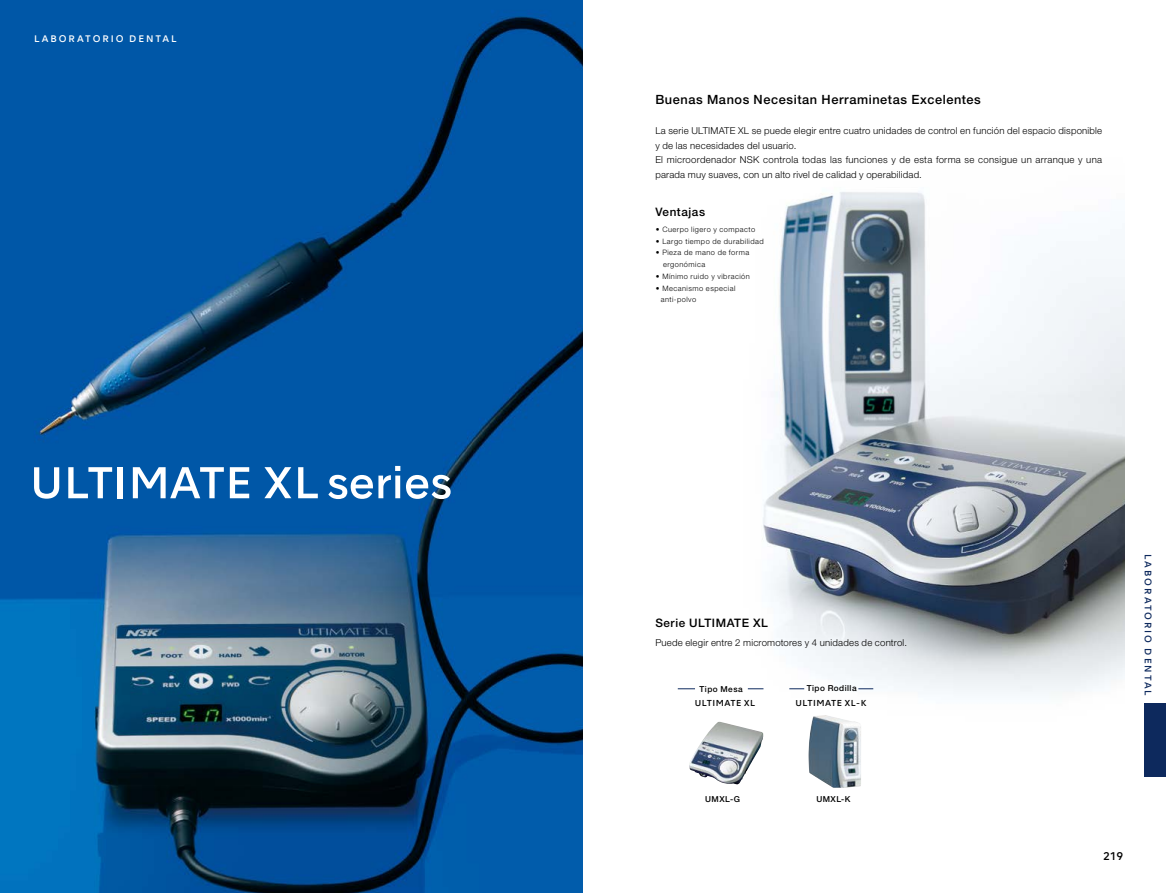
<style>
.page{position:relative;width:1166px;height:893px;background:#fff}
.page>*{position:absolute;margin:0;border:0;box-sizing:border-box;transform-origin:0 0}
.t1{font:500 12.75px "Helvetica Neue";letter-spacing:.045em;color:#000}
.t2{font:500 11.7px "Helvetica Neue";letter-spacing:.05em;color:#000}
.t3{font:500 10.65px "NSKTSRE";color:#000}
.t4{font:300 9.6px/14.9px "Helvetica Neue";letter-spacing:.025em;color:#000}
.t5{font:500 9px "NSKTSRE";letter-spacing:.21em;color:#0d295d}
.t6{font:500 9px "NSKTSRE";letter-spacing:.21em;color:#fff}
.t7{font:500 8.25px "Helvetica Neue";letter-spacing:.055em;color:#000}
.t8{font:500 8.25px "NSKTSRE";letter-spacing:.05em;color:#000}
.t9{font:300 7.5px/11.7px "Helvetica Neue";letter-spacing:.065em;color:#000}
</style>
<div class="page">
<img style="left:0;top:0;width:583px;height:893px">
<img style="left:677px;top:192px;width:446px;height:545px">
<svg style="left:34px;top:467px;width:25px;height:32px"></svg>
<svg style="left:68px;top:467px;width:44px;height:31px"></svg>
<div style="left:118px;top:467px;width:5px;height:31px;background:#fff"></div>
<svg style="left:133px;top:467px;width:91px;height:31px"></svg>
<svg style="left:230px;top:467px;width:19px;height:31px"></svg>
<svg style="left:264px;top:467px;width:27px;height:31px"></svg>
<svg style="left:298px;top:467px;width:20px;height:31px"></svg>
<svg style="left:328px;top:466px;width:72px;height:33px"></svg>
<svg style="left:406px;top:475px;width:44px;height:24px"></svg>
<svg style="left:677px;top:688px;width:17px;height:1px"></svg>
<svg style="left:747px;top:688px;width:16px;height:1px"></svg>
<svg style="left:789px;top:688px;width:15px;height:1px"></svg>
<svg style="left:858px;top:688px;width:15px;height:1px"></svg>
<img style="left:808px;top:715px;width:53px;height:73px">
<img style="left:689px;top:722px;width:74px;height:62px">
<div style="left:1144px;top:704px;width:21px;height:73px;background:#0d295d"></div>
<p class="t6" style="left:34px;top:33px;width:144px">LABORATORIO DENTAL</p>
<h1 class="t1" style="left:655px;top:92px;width:327px">Buenas Manos Necesitan Herraminetas Excelentes</h1>
<p class="t4" style="left:655px;top:123px;width:448px">La serie ULTIMATE XL se puede elegir entre cuatro unidades de control en función del espacio disponible y de las necesidades del usuario.<br>El microordenador NSK controla todas las funciones y de esta forma se consigue un arranque y una parada muy suaves, con un alto rivel de calidad y operabilidad.</p>
<p class="t2" style="left:655px;top:204px;width:51px">Ventajas</p>
<p class="t9" style="left:655px;top:223px;width:101px">• Cuerpo ligero y compacto</p>
<p class="t9" style="left:655px;top:235px;width:109px">• Largo tiempo de durabilidad</p>
<p class="t9" style="left:663px;top:247px;width:88px;text-indent:-7px">• Pieza de mano de forma ergonómica</p>
<p class="t9" style="left:655px;top:270px;width:95px">• Mínimo ruido y vibración</p>
<p class="t9" style="left:660px;top:282px;width:76px;text-indent:-5px">• Mecanismo especial anti-polvo</p>
<p class="t2" style="left:655px;top:616px;width:114px">Serie ULTIMATE XL</p>
<p class="t4" style="left:655px;top:635px;width:253px">Puede elegir entre 2 micromotores y 4 unidades de control.</p>
<p class="t7" style="left:699px;top:684px;width:45px">Tipo Mesa</p>
<p class="t8" style="left:694px;top:697px;width:62px">ULTIMATE XL</p>
<p class="t7" style="left:705px;top:794px;width:36px">UMXL-G</p>
<p class="t7" style="left:806px;top:683px;width:51px">Tipo Rodilla</p>
<p class="t8" style="left:795px;top:697px;width:72px">ULTIMATE XL-K</p>
<p class="t7" style="left:816px;top:794px;width:36px">UMXL-K</p>
<p class="t5" style="left:1153px;top:554px;width:144px;rotate:90deg">LABORATORIO DENTAL</p>
<p class="t3" style="left:1102px;top:849px;width:22px">219</p>
</div>
